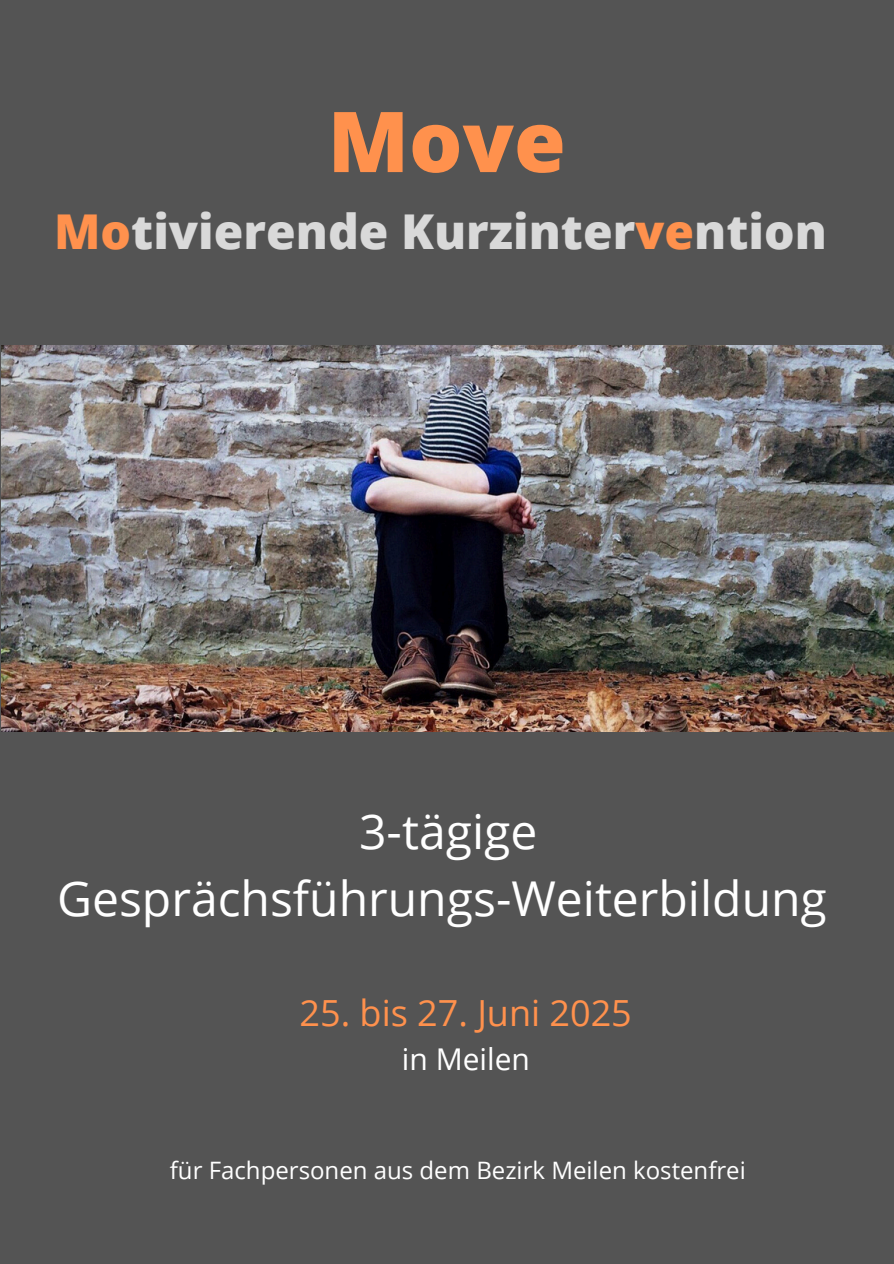
<style>
.page{position:relative;width:894px;height:1264px;background:#fff}
.page>*{position:absolute;margin:0;border:0;box-sizing:border-box;transform-origin:0 0}
.t1{font:800 84px "Open Sans";color:#ff914d}
.t2{font:48px/66.3px "Open Sans";color:#fff;text-align:center}
.t3{font:800 48px "Open Sans";color:#d9d9d9}
.t4{font:36px "Open Sans";color:#ff914d}
.t5{font:30px "Open Sans";color:#fff}
.t6{font:24px "Open Sans";color:#fff}
.s1{color:#ff914d}
</style>
<div class="page">
<div style="left:0;top:0;width:893px;height:1263px;background:#545454"></div>
<img style="left:1px;top:345px;width:892px;height:386px">
<h1 class="t1" style="left:327px;top:82px;width:239px">Move</h1>
<h1 class="t3" style="left:54px;top:197px;width:774px"><span class="s1">Mo</span>tivierende Kurzinter<span class="s1">ve</span>ntion</h1>
<p class="t2" style="left:57px;top:797px;width:771px">3-tägige<br>Gesprächsführungs-Weiterbildung</p>
<h2 class="t4" style="left:299px;top:987px;width:333px">25. bis 27. Juni 2025</h2>
<h2 class="t5" style="left:402px;top:1037px;width:130px">in Meilen</h2>
<h3 class="t6" style="left:170px;top:1152px;width:577px">für Fachpersonen aus dem Bezirk Meilen kostenfrei</h3>
</div>
